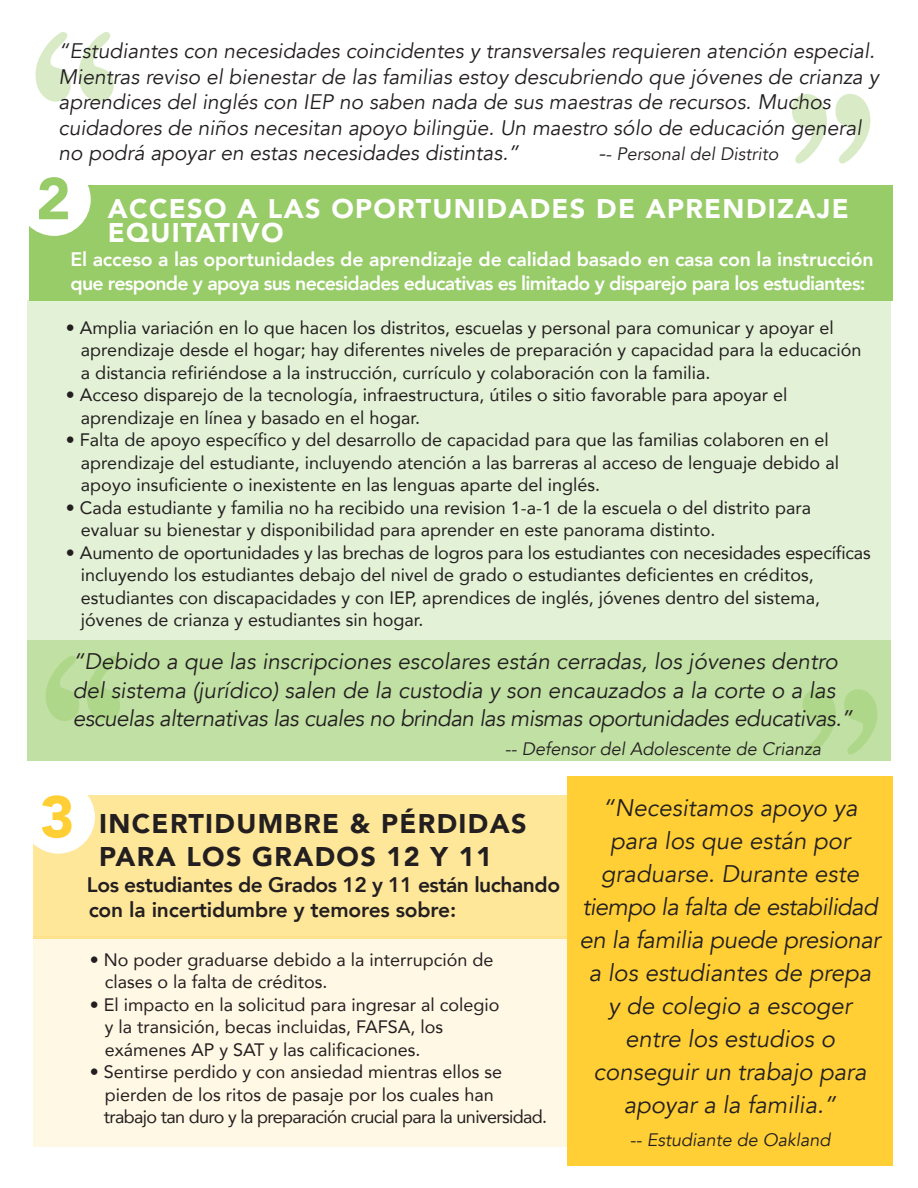
<style>
.page{position:relative;width:918px;height:1188px;background:#fff}
.page>*{position:absolute;margin:0;border:0;box-sizing:border-box;transform-origin:0 0}
.t1{font:700 267px "Apple Garamond";color:#98cc68}
.t2{font:700 250.8px "Apple Garamond";color:#98cc68}
.t3{font:900 58.5px "Avenir";color:#ffcf35}
.t4{font:900 58.5px "Avenir";color:#98cc68}
.t5{font:900 27px/24px "Avenir";letter-spacing:.05em;color:#fff}
.t6{font:900 27px/33px "Avenir";letter-spacing:.05em;color:#231f20}
.t7{font:italic 24px/33px "Avenir";color:#231f20;text-align:center}
.t8{font:italic 22.5px/28.5px "Avenir";color:#231f20}
.t9{font:italic 21px/25.5px "Avenir";color:#231f20}
.t10{font:800 21px/25.5px "Avenir";letter-spacing:-.02em;color:#231f20}
.t11{font:800 19.5px/24px "Avenir";letter-spacing:-.035em;color:#fff}
.t12{font:18px/22.5px "Avenir";color:#231f20}
.t13{font:italic 18px "Avenir";color:#231f20}
.s1{font-size:21px}
</style>
<div class="page">
<div style="left:27px;top:640px;width:864px;height:121px;background:#c1e0a4"></div>
<div style="left:33px;top:937px;width:540px;height:210px;background:#fff8e4"></div>
<div style="left:33px;top:796px;width:540px;height:143px;background:#ffe79a"></div>
<div style="left:567px;top:776px;width:326px;height:390px;background:#ffcf35"></div>
<div style="left:22px;top:781px;width:73px;height:73px;background:#fff;border-radius:50%"></div>
<div style="left:29px;top:185px;width:864px;height:115px;background:#98cc68"></div>
<div style="left:27px;top:300px;width:864px;height:340px;background:#e3f1d6"></div>
<div style="left:18px;top:163px;width:73px;height:73px;background:#fff;border-radius:50%"></div>
<h1 class="t1" style="left:28px;top:-30px;width:95px">“</h1>
<p class="t9" style="left:59px;top:39px;width:822px">“Estudiantes con necesidades coincidentes y transversales requieren atención especial.<br>Mientras reviso el bienestar de las familias estoy descubriendo que jóvenes de crianza y aprendices del inglés con IEP no saben nada de sus maestras de recursos. Muchos cuidadores de niños necesitan apoyo bilingüe. Un maestro sólo de educación general no podrá apoyar en estas necesidades distintas.”</p>
<h1 class="t1" style="left:783px;top:32px;width:95px">”</h1>
<p class="t13" style="left:599px;top:143px;width:181px"><span class="s1">-</span>- Personal del Distrito</p>
<h3 class="t4" style="left:36px;top:149px;width:36px">2</h3>
<h3 class="t5" style="left:108px;top:196px;width:742px">ACCESO A LAS OPORTUNIDADES DE APRENDIZAJE<br>EQUITATIVO</h3>
<p class="t11" style="left:70px;top:248px;width:805px">El acceso a las oportunidades de aprendizaje de calidad basado en casa con la instrucción que responde y apoya sus necesidades educativas es limitado y disparejo para los estudiantes:</p>
<p class="t12" style="left:81px;top:316px;width:782px;text-indent:-15px">• Amplia variación en lo que hacen los distritos, escuelas y personal para comunicar y apoyar el aprendizaje desde el hogar; hay diferentes niveles de preparación y capacidad para la educación a distancia refiriéndose a la instrucción, currículo y colaboración con la familia.</p>
<p class="t12" style="left:81px;top:383px;width:708px;text-indent:-15px">• Acceso disparejo de la tecnología, infraestructura, útiles o sitio favorable para apoyar el aprendizaje en línea y basado en el hogar.</p>
<p class="t12" style="left:81px;top:428px;width:760px;text-indent:-15px">• Falta de apoyo específico y del desarrollo de capacidad para que las familias colaboren en el aprendizaje del estudiante, incluyendo atención a las barreras al acceso de lenguaje debido al apoyo insuficiente o inexistente en las lenguas aparte del inglés.</p>
<p class="t12" style="left:81px;top:496px;width:732px;text-indent:-15px">• Cada estudiante y familia no ha recibido una revision 1-a-1 de la escuela o del distrito para evaluar su bienestar y disponibilidad para aprender en este panorama distinto.</p>
<p class="t12" style="left:81px;top:541px;width:791px;text-indent:-15px">• Aumento de oportunidades y las brechas de logros para los estudiantes con necesidades específicas incluyendo los estudiantes debajo del nivel de grado o estudiantes deficientes en créditos, estudiantes con discapacidades y con IEP, aprendices de inglés, jóvenes dentro del sistema, jóvenes de crianza y estudiantes sin hogar.</p>
<p class="t8" style="left:73px;top:647px;width:782px">“Debido a que las inscripciones escolares están cerradas, los jóvenes dentro del sistema (jurídico) salen de la custodia y son encauzados a la corte o a las escuelas alternativas las cuales no brindan las mismas oportunidades educativas.”</p>
<p class="t13" style="left:505px;top:738px;width:318px">-- Defensor del Adolescente de Crianza</p>
<h2 class="t2" style="left:39px;top:598px;width:91px">“</h2>
<h2 class="t2" style="left:795px;top:631px;width:91px">”</h2>
<h3 class="t3" style="left:40px;top:767px;width:36px">3</h3>
<h3 class="t6" style="left:99px;top:806px;width:429px">INCERTIDUMBRE &amp; PÉRDIDAS<br>PARA LOS GRADOS 12 Y 11</h3>
<p class="t10" style="left:87px;top:871px;width:475px">Los estudiantes de Grados 12 y 11 están luchando con la incertidumbre y temores sobre:</p>
<p class="t12" style="left:105px;top:948px;width:390px;text-indent:-15px">• No poder graduarse debido a la interrupción de clases o la falta de créditos.</p>
<p class="t12" style="left:105px;top:993px;width:396px;text-indent:-15px">• El impacto en la solicitud para ingresar al colegio y la transición, becas incluidas, FAFSA, los exámenes AP y SAT y las calificaciones.</p>
<p class="t12" style="left:104px;top:1060px;width:445px;text-indent:-14px">• Sentirse perdido y con ansiedad mientras ellos se pierden de los ritos de pasaje por los cuales han trabajo tan duro y la preparación crucial para la universidad.</p>
<p class="t7" style="left:580px;top:791px;width:302px">“Necesitamos apoyo ya para los que están por graduarse. Durante este tiempo la falta de estabilidad en la familia puede presionar a los estudiantes de prepa<br>y de colegio a escoger entre los estudios o conseguir un trabajo para apoyar a la familia.”</p>
<p class="t13" style="left:630px;top:1129px;width:202px">-- Estudiante de Oakland</p>
</div>
